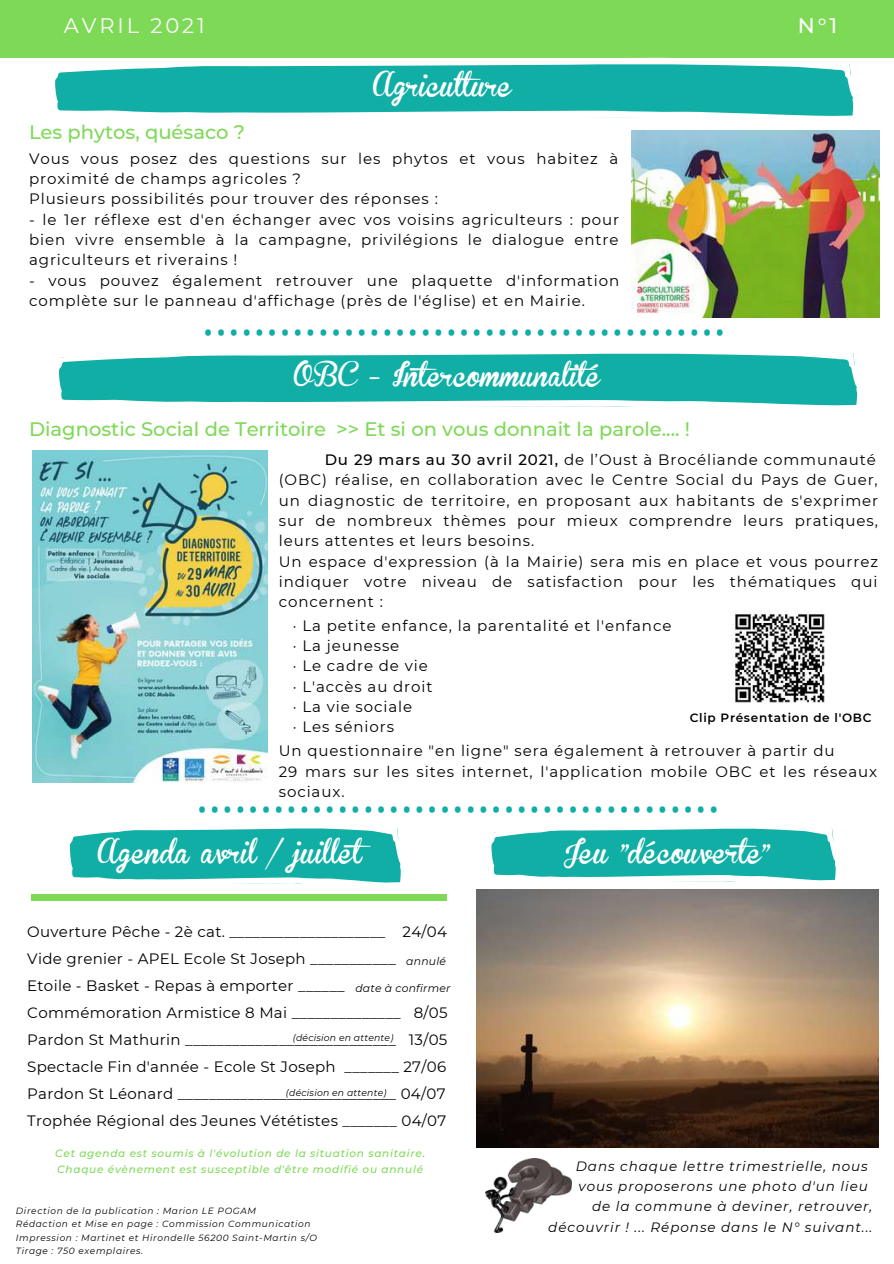
<style>
.page{position:relative;width:894px;height:1264px;background:#fff}
.page>*{position:absolute;margin:0;border:0;box-sizing:border-box;transform-origin:0 0}
.t1{font:48px "Open Sans";color:#10aea5}
.t2{font:24px "Brannboll Fet";color:#fff}
.t3{font:21px "Montserrat";letter-spacing:.14em;color:#fff}
.t4{font:500 21px "Montserrat";color:#fff}
.t5{font:500 19.5px "Montserrat";color:#7ed957}
.t6{font:15px/20.2px "Montserrat";letter-spacing:.06em;color:#000}
.t7{font:15px/27px "Montserrat";letter-spacing:.02em;color:#000}
.t8{font:italic 13.5px "Montserrat";letter-spacing:.07em;color:#000}
.t9{font:600 12px "Montserrat";letter-spacing:.06em;color:#000}
.t10{font:italic 10.8px "Montserrat";letter-spacing:.02em;color:#000}
.t11{font:italic 500 10.5px/15.8px "Montserrat";letter-spacing:.07em;color:#7ed957}
.t12{font:italic 9.3px "Montserrat";letter-spacing:.02em;color:#000}
.t13{font:italic 9px/13.5px "Montserrat";letter-spacing:.07em;color:#000}
.s1{font-weight:500}
</style>
<div class="page">
<div style="left:0;top:0;width:893px;height:57px;background:#7ed957"></div>
<svg style="left:59px;top:353px;width:799px;height:54px;background:#35bab3"></svg>
<svg style="left:70px;top:828px;width:331px;height:56px;background:#33b9b2"></svg>
<svg style="left:488px;top:828px;width:348px;height:54px"></svg>
<img style="left:476px;top:889px;width:402px;height:258px">
<div style="left:31px;top:894px;width:415px;height:7px;background:#7ed957"></div>
<img style="left:485px;top:1158px;width:86px;height:74px">
<svg style="left:52px;top:64px;width:802px;height:54px;background:#36bab3"></svg>
<img style="left:33px;top:451px;width:234px;height:331px">
<img style="left:631px;top:130px;width:248px;height:187px">
<img style="left:733px;top:610px;width:92px;height:93px">
<h3 class="t3" style="left:64px;top:13px;width:142px">AVRIL 2021</h3>
<h3 class="t4" style="left:797px;top:13px;width:41px">N°1</h3>
<h3 class="t5" style="left:29px;top:120px;width:217px">Les phytos, quésaco ?</h3>
<h2 class="t2" style="left:373px;top:77px;width:140px">Agriculture</h2>
<p class="t6" style="left:29px;top:148px;width:590px">Vous vous posez des questions sur les phytos et vous habitez à proximité de champs agricoles ?<br>Plusieurs possibilités pour trouver des réponses :</p>
<p class="t6" style="left:29px;top:209px;width:591px;text-align:justify">- le 1er réflexe est d'en échanger avec vos voisins agriculteurs : pour bien vivre ensemble à la campagne, privilégions le dialogue entre agriculteurs et riverains !</p>
<p class="t6" style="left:29px;top:270px;width:591px">- vous pouvez également retrouver une plaquette d'information complète sur le panneau d'affichage (près de l'église) et en Mairie.</p>
<h1 class="t1" style="left:202px;top:284px;width:526px">.........................................</h1>
<h2 class="t2" style="left:294px;top:366px;width:312px">OBC - Intercommunalité</h2>
<h3 class="t5" style="left:29px;top:417px;width:662px">Diagnostic Social de Territoire &gt;&gt; Et si on vous donnait la parole.... !</h3>
<p class="t6" style="left:279px;top:449px;width:600px;text-indent:46px"><span class="s1">Du 29 mars au 30 avril 2021,</span> de l’Oust à Brocéliande communauté (OBC) réalise, en collaboration avec le Centre Social du Pays de Guer, un diagnostic de territoire, en proposant aux habitants de s'exprimer sur de nombreux thèmes pour mieux comprendre leurs pratiques, leurs attentes et leurs besoins.<br>Un espace d'expression (à la Mairie) sera mis en place et vous pourrez indiquer votre niveau de satisfaction pour les thématiques qui concernent :</p>
<p class="t6" style="left:293px;top:615px;width:380px">· La petite enfance, la parentalité et l'enfance · La jeunesse<br>· Le cadre de vie<br>· L'accès au droit<br>· La vie sociale<br>· Les séniors</p>
<p class="t6" style="left:279px;top:740px;width:599px">Un questionnaire "en ligne" sera également à retrouver à partir du<br>29 mars sur les sites internet, l'application mobile OBC et les réseaux sociaux.</p>
<p class="t9" style="left:689px;top:710px;width:183px">Clip Présentation de l'OBC</p>
<h1 class="t1" style="left:196px;top:760px;width:526px">.........................................</h1>
<h2 class="t2" style="left:98px;top:843px;width:284px">Agenda avril / juillet</h2>
<h2 class="t2" style="left:564px;top:843px;width:207px">Jeu "découverte"</h2>
<p class="t7" style="left:27px;top:917px;width:422px">Ouverture Pêche - 2è cat. ____________________ 24/04<br>Vide grenier - APEL Ecole St Joseph ___________<br>Etoile - Basket - Repas à emporter ______ Commémoration Armistice 8 Mai ______________ 8/05<br>Pardon St Mathurin ___________________________ 13/05<br>Spectacle Fin d'année - Ecole St Joseph _______ 27/06<br>Pardon St Léonard ____________________________ 04/07<br>Trophée Régional des Jeunes Vététistes _______ 04/07</p>
<p class="t11" style="left:55px;top:1145px;width:371px">Cet agenda est soumis à l'évolution de la situation sanitaire.<br>Chaque évènement est susceptible d'être modifié ou annulé</p>
<p class="t10" style="left:406px;top:954px;width:41px">annulé</p>
<p class="t10" style="left:355px;top:981px;width:97px">date à confirmer</p>
<p class="t12" style="left:293px;top:1032px;width:102px">(décision en attente)</p>
<p class="t12" style="left:286px;top:1086px;width:102px">(décision en attente)</p>
<p class="t13" style="left:16px;top:1203px;width:302px">Direction de la publication : Marion LE POGAM<br>Rédaction et Mise en page : Commission Communication Impression : Martinet et Hirondelle 56200 Saint-Martin s/O Tirage : 750 exemplaires.</p>
<p class="t8" style="left:575px;top:1157px;width:293px">Dans chaque lettre trimestrielle, nous</p>
<p class="t8" style="left:578px;top:1177px;width:291px">vous proposerons une photo d'un lieu</p>
<p class="t8" style="left:592px;top:1198px;width:281px">de la commune à deviner, retrouver,</p>
<p class="t8" style="left:548px;top:1218px;width:325px">découvrir ! ... Réponse dans le N° suivant...</p>
</div>
